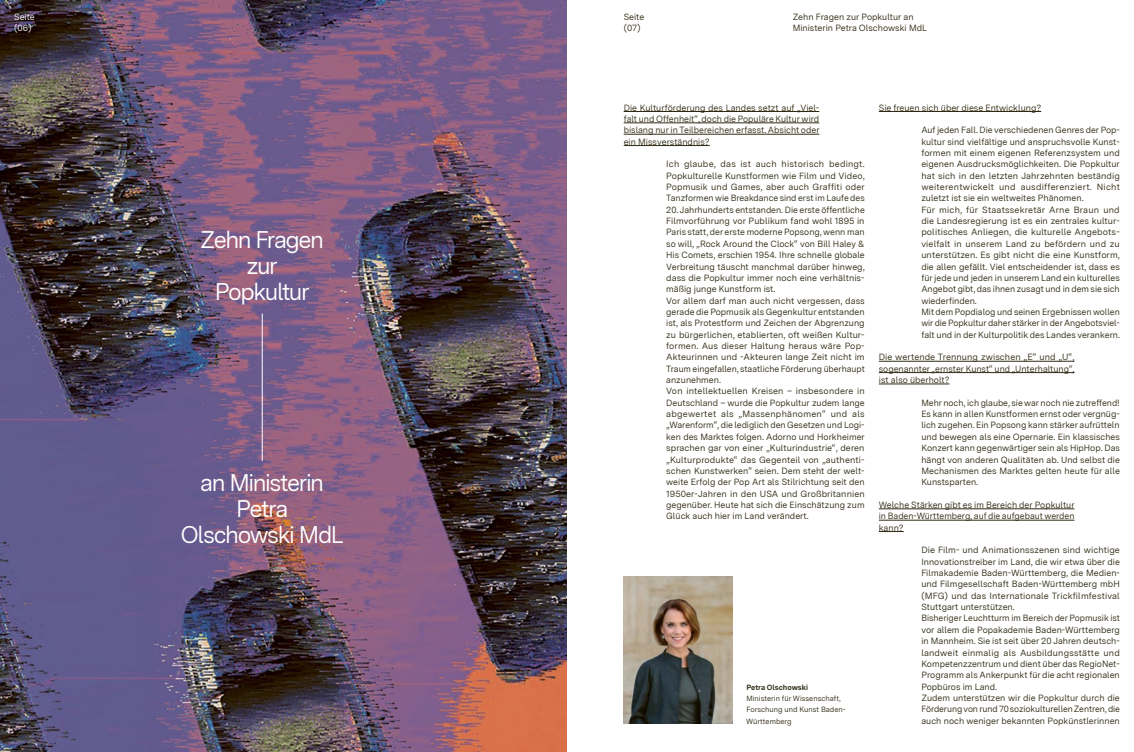
<style>
.page{position:relative;width:1134px;height:752px;background:#fff}
.page>*{position:absolute;margin:0;border:0;box-sizing:border-box;transform-origin:0 0}
.t1{font:24px/26px "Ba Wue Sans";letter-spacing:-.06em;color:#fff;text-align:center}
.t2{font:9px/11.3px "Ba Wue Sans";color:#2f2912;text-align:justify}
.t3{font:9px/11.4px "Ba Wue Sans";color:#fff}
.t4{font:7.5px/11.3px "Ba Wue Sans";color:#2f2912}
.t5{font:700 7.5px "Ba Wue Sans";color:#2f2912}
</style>
<div class="page">
<hr style="left:624px;top:111px;width:195px;height:1px;background:#2f2912">
<hr style="left:624px;top:122px;width:195px;height:1px;background:#2f2912">
<hr style="left:624px;top:134px;width:195px;height:1px;background:#2f2912">
<hr style="left:624px;top:145px;width:86px;height:1px;background:#2f2912">
<hr style="left:879px;top:111px;width:162px;height:1px;background:#2f2912">
<hr style="left:879px;top:361px;width:195px;height:1px;background:#2f2912">
<hr style="left:879px;top:372px;width:195px;height:1px;background:#2f2912">
<hr style="left:879px;top:383px;width:70px;height:1px;background:#2f2912">
<hr style="left:879px;top:508px;width:195px;height:1px;background:#2f2912">
<hr style="left:879px;top:519px;width:195px;height:1px;background:#2f2912">
<svg style="left:879px;top:531px;width:25px;height:1px"></svg>
<img style="left:0;top:0;width:567px;height:751px">
<hr style="left:262px;top:313px;width:1px;height:147px;background:#fff">
<img style="left:624px;top:576px;width:108px;height:147px">
<p class="t3" style="left:14px;top:11px;width:22px">Seite (06)</p>
<p class="t1" style="left:200px;top:226px;width:125px">Zehn Fragen zur<br>Popkultur</p>
<p class="t1" style="left:180px;top:468px;width:165px">an Ministerin<br>Petra<br>Olschowski MdL</p>
<p class="t2" style="left:624px;top:11px;width:22px">Seite</p>
<p class="t2" style="left:793px;top:11px;width:122px">Zehn Fragen zur Popkultur an</p>
<p class="t2" style="left:624px;top:22px;width:18px">(07)</p>
<p class="t2" style="left:793px;top:22px;width:136px">Ministerin Petra Olschowski MdL</p>
<p class="t2" style="left:624px;top:102px;width:197px">Die Kulturförderung des Landes setzt auf „Viel&shy;falt und Offenheit“, doch die Populäre Kultur wird bislang nur in Teilbereichen erfasst. Absicht oder ein Missverständnis?</p>
<p class="t2" style="left:666px;top:158px;width:200px">Ich glaube, das ist auch historisch bedingt.<br>Popkulturelle Kunstformen wie Film und Video, Popmusik und Games, aber auch Graffiti oder Tanzformen wie Breakdance sind erst im Laufe des</p>
<p class="t2" style="left:666px;top:204px;width:200px;text-align:left">20. Jahrhunderts entstanden. Die erste öffentliche Filmvorführung vor Publikum fand wohl 1895 in Paris statt, der erste moderne Popsong, wenn man so will, „Rock Around the Clock“ von Bill Haley &amp; His Comets, erschien 1954. Ihre schnelle globale Verbreitung täuscht manchmal darüber hinweg, dass die Popkultur immer noch eine verhältnis&shy;mäßig junge Kunstform ist.<br>Vor allem darf man auch nicht vergessen, dass gerade die Popmusik als Gegenkultur entstanden ist, als Protestform und Zeichen der Abgrenzung zu bürgerlichen, etablierten, oft weißen Kultur&shy;formen. Aus dieser Haltung heraus wäre Pop-Akteurinnen und -Akteuren lange Zeit nicht im Traum eingefallen, staatliche Förderung überhaupt anzunehmen.<br>Von intellektuellen Kreisen – insbesondere in Deutschland – wurde die Popkultur zudem lange abgewertet als „Massenphänomen“ und als „Warenform“, die lediglich den Gesetzen und Logi&shy;ken des Marktes folgen. Adorno und Horkheimer sprachen gar von einer „Kulturindustrie“, deren „Kulturprodukte“ das Gegenteil von „authenti&shy;schen Kunstwerken“ seien. Dem steht der welt&shy;weite Erfolg der Pop Art als Stilrichtung seit den 1950er-Jahren in den USA und Großbritannien gegenüber. Heute hat sich die Einschätzung zum Glück auch hier im Land verändert.</p>
<p class="t5" style="left:746px;top:681px;width:63px">Petra Olschowski</p>
<p class="t4" style="left:746px;top:692px;width:101px">Ministerin für Wissenschaft,<br>Forschung und Kunst Baden-<br>Württemberg</p>
<p class="t2" style="left:879px;top:102px;width:164px">Sie freuen sich über diese Entwicklung?</p>
<p class="t2" style="left:921px;top:124px;width:200px;text-align:left">Auf jeden Fall. Die verschiedenen Genres der Pop&shy;kultur sind vielfältige und anspruchsvolle Kunst&shy;formen mit einem eigenen Referenzsystem und eigenen Ausdrucksmöglichkeiten. Die Popkultur hat sich in den letzten Jahrzehnten beständig weiterentwickelt und ausdifferenziert. Nicht zuletzt ist sie ein weltweites Phänomen.<br>Für mich, für Staatssekretär Arne Braun und die Landesregierung ist es ein zentrales kultur&shy;politisches Anliegen, die kulturelle Angebots&shy;vielfalt in unserem Land zu befördern und zu unterstützen. Es gibt nicht die eine Kunstform, die allen gefällt. Viel entscheidender ist, dass es für jede und jeden in unserem Land ein kulturelles Angebot gibt, das ihnen zusagt und in dem sie sich wiederfinden.<br>Mit dem Popdialog und seinen Ergebnissen wollen wir die Popkultur daher stärker in der Angebotsviel&shy;falt und in der Kulturpolitik des Landes verankern.</p>
<p class="t2" style="left:879px;top:351px;width:197px">Die wertende Trennung zwischen „E“ und „U“, sogenannter „ernster Kunst“ und „Unterhaltung“, ist also überholt?</p>
<p class="t2" style="left:921px;top:396px;width:200px">Mehr noch, ich glaube, sie war noch nie zutreffend!<br>Es kann in allen Kunstformen ernst oder vergnüg&shy;lich zugehen. Ein Popsong kann stärker aufrütteln und bewegen als eine Opernarie. Ein klassisches Konzert kann gegenwärtiger sein als HipHop. Das hängt von anderen Qualitäten ab. Und selbst die Mechanismen des Marktes gelten heute für alle Kunstsparten.</p>
<p class="t2" style="left:879px;top:498px;width:197px">Welche Stärken gibt es im Bereich der Popkultur in Baden-Württemberg, auf die aufgebaut werden kann?</p>
<p class="t2" style="left:921px;top:544px;width:200px;text-align:left">Die Film- und Animationsszenen sind wichtige Innovationstreiber im Land, die wir etwa über die Filmakademie Baden-Württemberg, die Medien&shy;und Filmgesellschaft Baden-Württemberg mbH (MFG) und das Internationale Trickfilmfestival Stuttgart unterstützen.<br>Bisheriger Leuchtturm im Bereich der Popmusik ist vor allem die Popakademie Baden-Württemberg in Mannheim. Sie ist seit über 20 Jahren deutsch&shy;landweit einmalig als Ausbildungsstätte und Kompetenzzentrum und dient über das RegioNet-Programm als Ankerpunkt für die acht regionalen Popbüros im Land.<br>Zudem unterstützen wir die Popkultur durch die Förderung von rund 70 soziokulturellen Zentren, die auch noch weniger bekannten Popkünstlerinnen</p>
</div>
